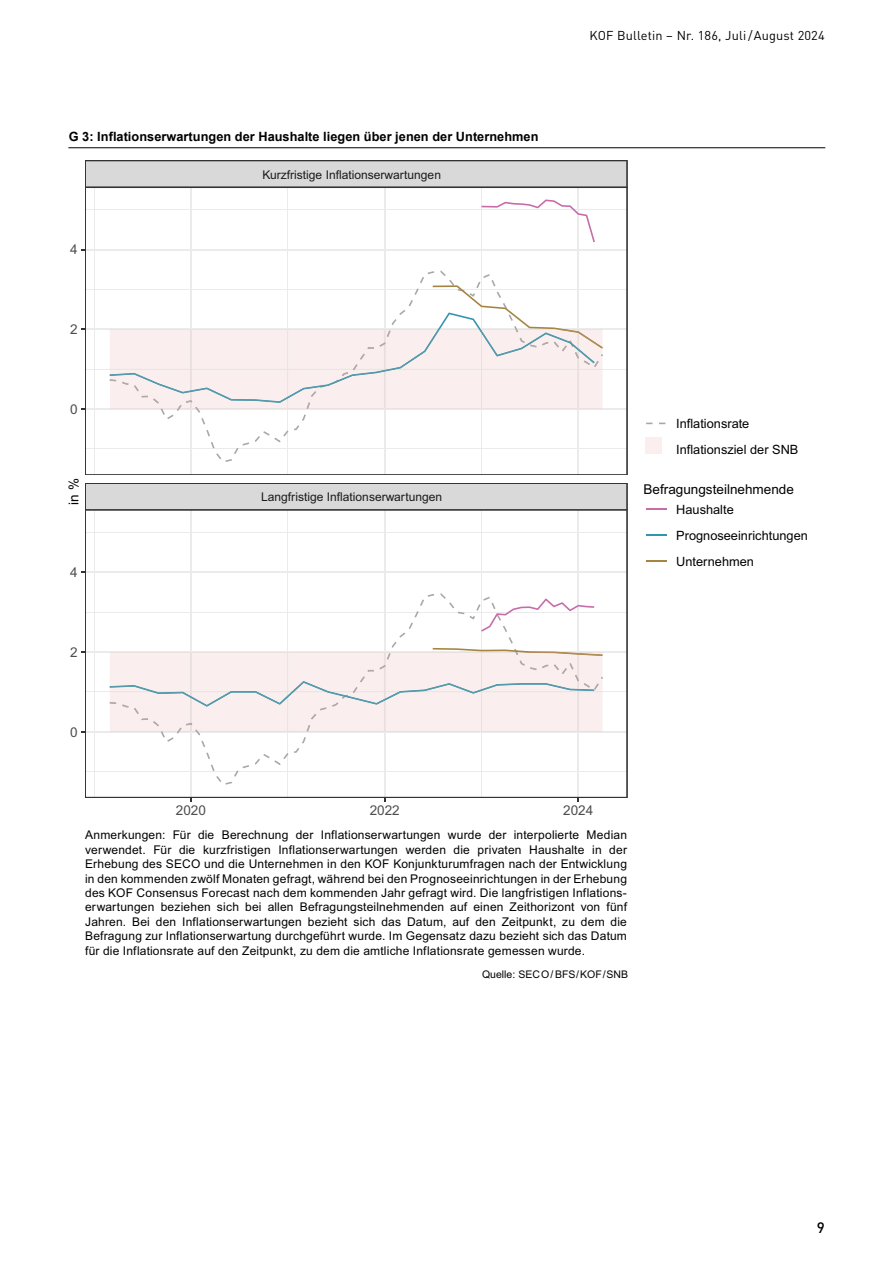
<style>
.page{position:relative;width:893px;height:1263px;background:#fff}
.page>*{position:absolute;margin:0;border:0;box-sizing:border-box;transform-origin:0 0}
.t1{font:500 15px "DIN Pro";color:#000}
.t2{font:13.5px "Arial";color:#010202}
.t3{font:13.5px "Arial";color:#4e4d4d}
.t4{font:12.75px/26px "Arial";color:#010202}
.Grafiktitel{font:700 12.75px "Arial";letter-spacing:.005em;color:#000}
.t5{font:12.75px "DIN Pro";letter-spacing:.01em;color:#000}
.t6{font:12px/14.4px "Arial";letter-spacing:.015em;color:#010202;text-align:justify}
.t7{font:12px "Arial";color:#1a1a1a}
.t8{font:10.5px "Arial";color:#010202}
</style>
<div class="page">
<svg style="left:85px;top:187px;width:542px;height:288px"></svg>
<svg style="left:85px;top:510px;width:542px;height:288px"></svg>
<svg style="left:85px;top:483px;width:542px;height:27px;background:#ccc"></svg>
<svg style="left:85px;top:160px;width:542px;height:27px;background:#ccc"></svg>
<div style="left:645px;top:437px;width:16px;height:17px;background:#faefee"></div>
<svg style="left:646px;top:509px;width:21px;height:1px"></svg>
<svg style="left:646px;top:535px;width:21px;height:1px"></svg>
<svg style="left:646px;top:561px;width:21px;height:1px"></svg>
<hr style="left:68px;top:147px;width:757px;height:1px;background:#000">
<p class="Grafiktitel" style="left:69px;top:128px;width:471px">G 3: Inflationserwartungen der Haushalte liegen über jenen der Unternehmen</p>
<p class="t3" style="left:70px;top:240px;width:9px">4</p>
<p class="t3" style="left:70px;top:320px;width:9px">2</p>
<p class="t3" style="left:70px;top:400px;width:9px">0</p>
<p class="t2" style="left:65px;top:505px;width:28px;rotate:-90deg">in %</p>
<p class="t3" style="left:70px;top:563px;width:9px">4</p>
<p class="t3" style="left:70px;top:643px;width:9px">2</p>
<p class="t3" style="left:70px;top:722px;width:9px">0</p>
<p class="t7" style="left:262px;top:166px;width:180px">Kurzfristige Inflationserwartungen</p>
<p class="t7" style="left:261px;top:489px;width:183px">Langfristige Inflationserwartungen</p>
<p class="t5" style="left:589px;top:25px;width:237px">KOF Bulletin – Nr. 186, Juli /August 2024</p>
<p class="t4" style="left:676px;top:411px;width:124px">Inflationsrate<br>Inflationsziel der SNB</p>
<p class="t2" style="left:643px;top:480px;width:152px">Befragungsteilnehmende</p>
<p class="t4" style="left:676px;top:497px;width:133px">Haushalte<br>Prognoseeinrichtungen<br>Unternehmen</p>
<p class="t3" style="left:176px;top:801px;width:32px">2020</p>
<p class="t3" style="left:370px;top:801px;width:32px">2022</p>
<p class="t3" style="left:563px;top:801px;width:32px">2024</p>
<p class="t6" style="left:85px;top:828px;width:543px">Anmerkungen: Für die Berechnung der Inflationserwartungen wurde der interpolierte Median verwendet. Für die kurzfristigen Inflationserwartungen werden die privaten Haushalte in der Erhebung des SECO und die Unternehmen in den KOF Konjunkturumfragen nach der Entwicklung in den kommenden zwölf Monaten gefragt, während bei den Prognoseeinrichtungen in der Erhebung des KOF Consensus Forecast nach dem kommenden Jahr gefragt wird. Die langfristigen Inflations&shy;erwartungen beziehen sich bei allen Befragungsteilnehmenden auf einen Zeithorizont von fünf Jahren. Bei den Inflationserwartungen bezieht sich das Datum, auf den Zeitpunkt, zu dem die Befragung zur Inflationserwartung durchgeführt wurde. Im Gegensatz dazu bezieht sich das Datum für die Inflationsrate auf den Zeitpunkt, zu dem die amtliche Inflationsrate gemessen wurde.</p>
<p class="t8" style="left:482px;top:967px;width:148px">Quelle: SECO/BFS/KOF/SNB</p>
<p class="t1" style="left:817px;top:1215px;width:9px">9</p>
</div>
